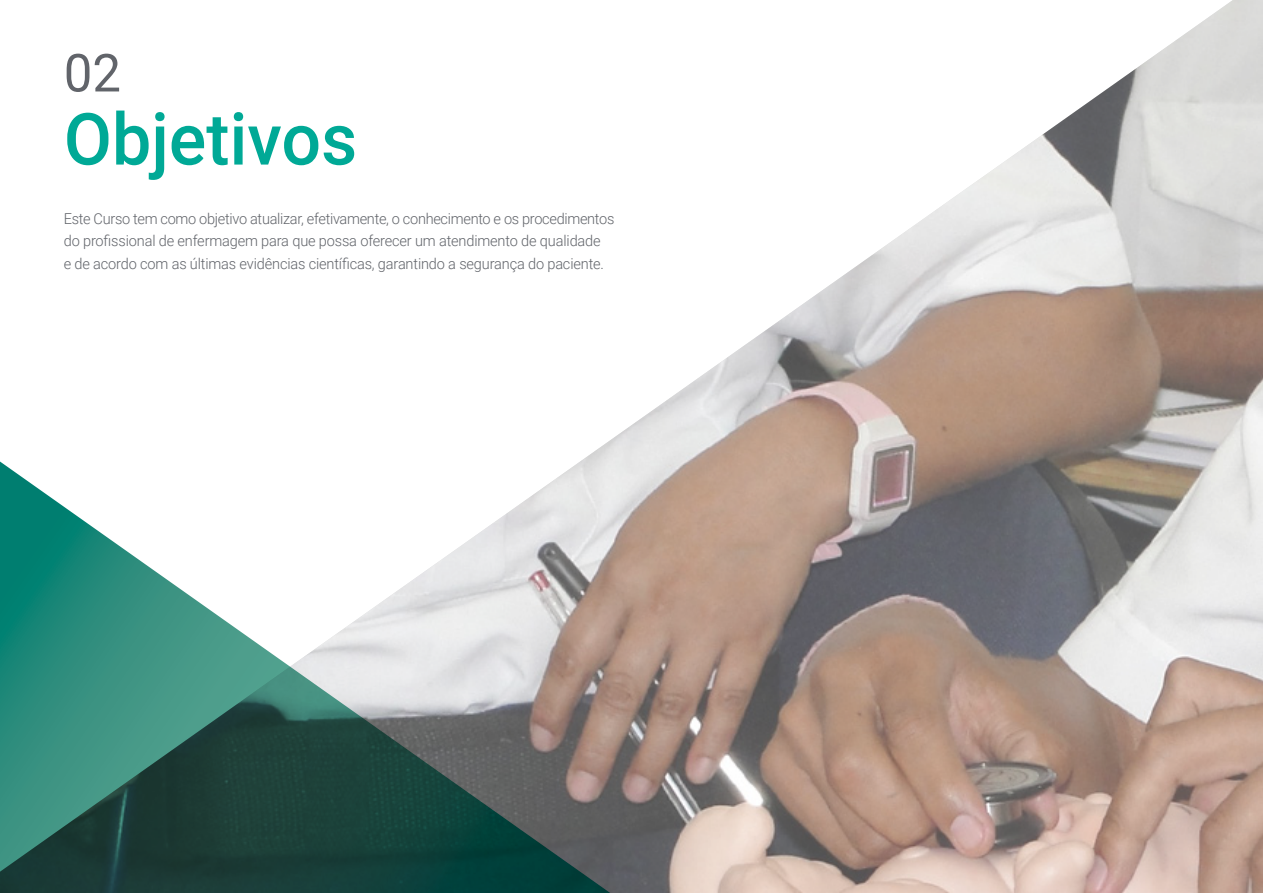
<style>
.page{position:relative;width:1263px;height:893px;background:#fff}
.page>*{position:absolute;margin:0;border:0;box-sizing:border-box;transform-origin:0 0}
.t1{font:500 72px "Roboto";color:#00a996}
.t2{font:52.5px "Roboto";color:#61646a}
.t3{font:300 15px/22.5px "Roboto";letter-spacing:-.01em;color:#61646a}
</style>
<div class="page">
<img style="left:602px;top:0;width:661px;height:893px">
<svg style="left:0;top:446px;width:640px;height:447px"></svg>
<h2 class="t2" style="left:64px;top:36px;width:59px">02</h2>
<h1 class="t1" style="left:64px;top:89px;width:295px">Objetivos</h1>
<p class="t3" style="left:64px;top:207px;width:552px">Este Curso tem como objetivo atualizar, efetivamente, o conhecimento e os procedimentos do profissional de enfermagem para que possa oferecer um atendimento de qualidade<br>e de acordo com as últimas evidências científicas, garantindo a segurança do paciente.</p>
</div>
